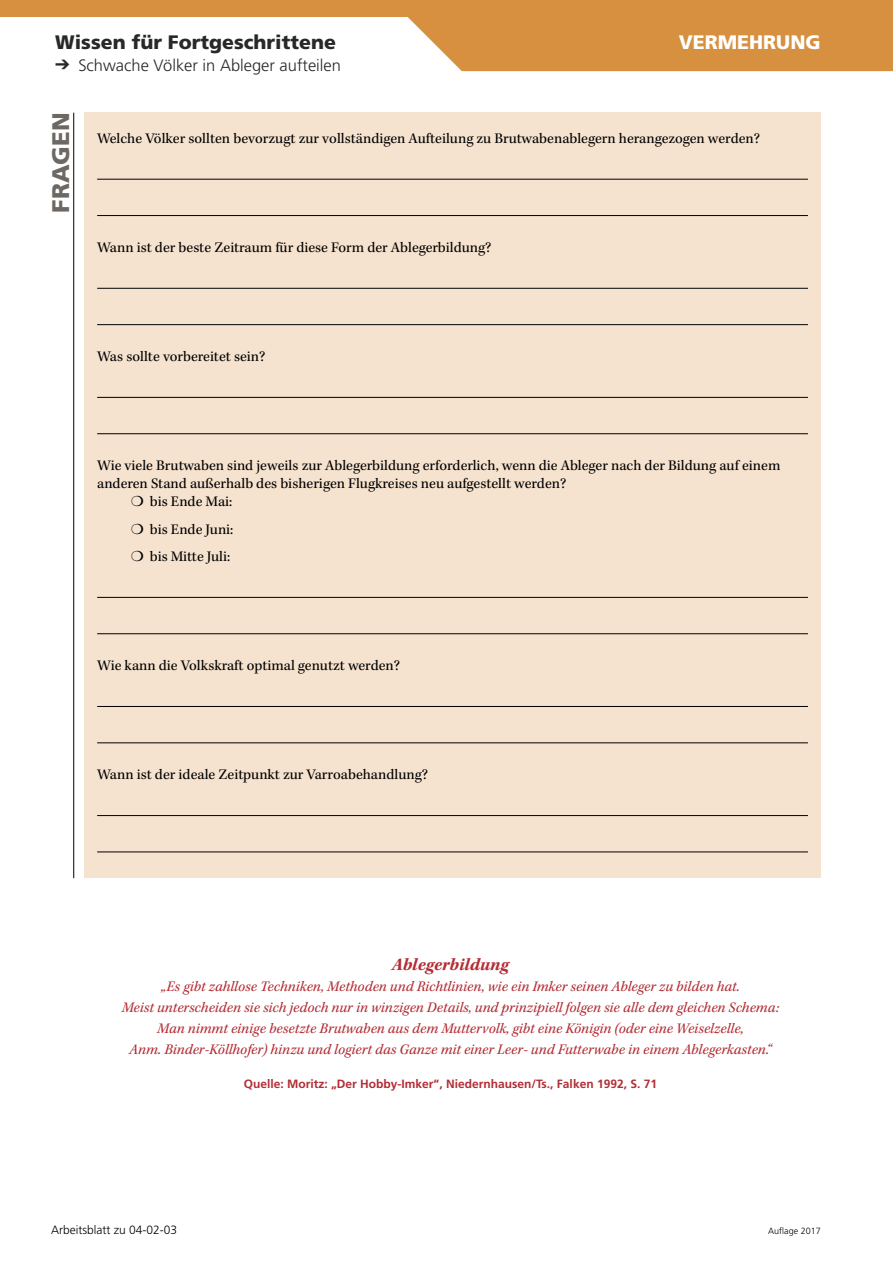
<style>
.page{position:relative;width:893px;height:1263px;background:#fff}
.page>*{position:absolute;margin:0;border:0;box-sizing:border-box;transform-origin:0 0}
.t1{font:900 24px "Frutiger LT Std";letter-spacing:.005em;color:#6d6863}
.t2{font:900 19.5px "Frutiger LT Std";color:#292829}
.t3{font:900 19.5px "Frutiger LT Std";color:#fff}
.t4{font:italic 700 18px "Kepler Std";color:#b22d35}
.t5{font:300 16.5px "Frutiger LT Std";color:#292829}
.t6{font:15px/18.1px "Kepler Std";color:#000}
.t7{font:italic 15px/21px "Kepler Std";color:#b22d35;text-align:center}
.t8{font:700 12px "Frutiger LT Std";color:#b22d35}
.t9{font:300 12px "Frutiger LT Std";color:#000}
.t10{font:300 9px "Frutiger LT Std";color:#000}
.s1{font-family:"Carta Std";font-weight:400}
</style>
<div class="page">
<svg style="left:0;top:0;width:893px;height:71px;fill:#d69040"></svg>
<div style="left:84px;top:113px;width:737px;height:765px;background:#f6e3cf"></div>
<hr style="left:97px;top:179px;width:711px;height:1px;background:#000">
<hr style="left:97px;top:215px;width:711px;height:1px;background:#000">
<hr style="left:97px;top:288px;width:711px;height:1px;background:#000">
<hr style="left:97px;top:324px;width:711px;height:1px;background:#000">
<hr style="left:97px;top:397px;width:711px;height:1px;background:#000">
<hr style="left:97px;top:433px;width:711px;height:1px;background:#000">
<hr style="left:97px;top:597px;width:711px;height:1px;background:#000">
<hr style="left:97px;top:633px;width:711px;height:1px;background:#000">
<hr style="left:97px;top:706px;width:711px;height:1px;background:#000">
<hr style="left:97px;top:742px;width:711px;height:1px;background:#000">
<hr style="left:97px;top:815px;width:711px;height:1px;background:#000">
<hr style="left:97px;top:852px;width:711px;height:1px;background:#000">
<hr style="left:73px;top:113px;width:1px;height:765px;background:#000">
<h2 class="t2" style="left:55px;top:30px;width:282px">Wissen für Fortgeschrittene</h2>
<h2 class="t3" style="left:679px;top:30px;width:143px">vermehrung</h2>
<p class="t5" style="left:55px;top:56px;width:287px"><span class="s1">→</span> Schwache Völker in Ableger aufteilen</p>
<h1 class="t1" style="left:46px;top:213px;width:102px;rotate:-90deg">fragen</h1>
<p class="t6" style="left:97px;top:130px;width:664px">Welche Völker sollten bevorzugt zur vollständigen Aufteilung zu Brutwabenablegern herangezogen werden?</p>
<p class="t6" style="left:97px;top:239px;width:396px">Wann ist der beste Zeitraum für diese Form der Ablegerbildung?</p>
<p class="t6" style="left:97px;top:348px;width:170px">Was sollte vorbereitet sein?</p>
<p class="t6" style="left:97px;top:457px;width:685px">Wie viele Brutwaben sind jeweils zur Ablegerbildung erforderlich, wenn die Ableger nach der Bildung auf einem anderen Stand außerhalb des bisherigen Flugkreises neu aufgestellt werden?</p>
<p class="t6" style="left:131px;top:493px;width:103px">■ bis Ende Mai:</p>
<p class="t6" style="left:131px;top:520px;width:104px">■ bis Ende Juni:</p>
<p class="t6" style="left:131px;top:547px;width:100px">■ bis Mitte Juli:</p>
<p class="t6" style="left:97px;top:657px;width:304px">Wie kann die Volkskraft optimal genutzt werden?</p>
<p class="t6" style="left:97px;top:766px;width:332px">Wann ist der ideale Zeitpunkt zur Varroabehandlung?</p>
<p class="t4" style="left:392px;top:954px;width:118px">Ablegerbildung</p>
<p class="t7" style="left:122px;top:976px;width:659px">„Es gibt zahllose Techniken, Methoden und Richtlinien, wie ein Imker seinen Ableger zu bilden hat.<br>Meist unterscheiden sie sich jedoch nur in winzigen Details, und prinzipiell folgen sie alle dem gleichen Schema:<br>Man nimmt einige besetzte Brutwaben aus dem Muttervolk, gibt eine Königin (oder eine Weiselzelle,<br>Anm. Binder-Köllhofer) hinzu und logiert das Ganze mit einer Leer- und Futterwabe in einem Ablegerkasten.“</p>
<p class="t8" style="left:244px;top:1077px;width:415px">Quelle: Moritz: „Der Hobby-Imker“, Niedernhausen/Ts., Falken 1992, S. 71</p>
<p class="t9" style="left:51px;top:1223px;width:128px">Arbeitsblatt zu 04-02-03</p>
<p class="t10" style="left:768px;top:1225px;width:54px">Auflage 2017</p>
</div>
